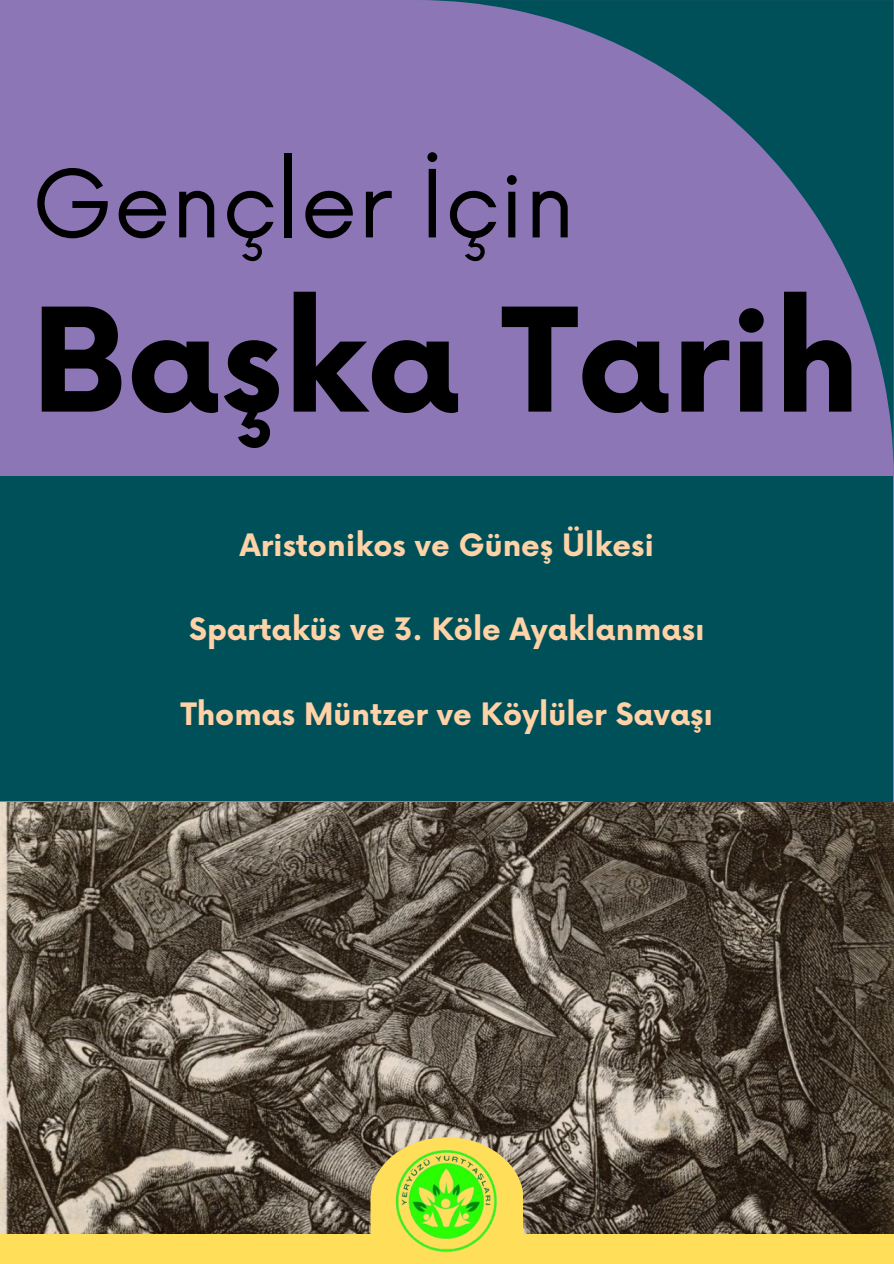
<style>
.page{position:relative;width:894px;height:1264px;background:#fff}
.page>*{position:absolute;margin:0;border:0;box-sizing:border-box;transform-origin:0 0}
.t1{font:700 139.95px "Now";color:#000001}
.t2{font:91.35px "Now";color:#000001}
.t3{font:700 30px "Now";color:#ffd2a7}
</style>
<div class="page">
<div style="left:0;top:0;width:893px;height:1263px;background:#8c76b6"></div>
<div style="left:0;top:476px;width:893px;height:447px;background:#005059"></div>
<img style="left:0;top:802px;width:893px;height:432px">
<svg style="left:426px;top:0;width:467px;height:452px"></svg>
<div style="left:0;top:1234px;width:893px;height:29px;background:#ffde59"></div>
<svg style="left:370px;top:1137px;width:153px;height:97px;background:#c1ab5c"></svg>
<img style="left:379px;top:1137px;width:135px;height:116px">
<p class="t2" style="left:31px;top:153px;width:545px">Gençler İçi n</p>
<p class="t1" style="left:31px;top:285px;width:830px">Başka Tarih</p>
<p class="t3" style="left:240px;top:528px;width:411px">Aristonikos ve Güneş Ülkesi</p>
<p class="t3" style="left:189px;top:613px;width:516px">Spartaküs ve 3. Köle Ayaklanması</p>
<p class="t3" style="left:181px;top:697px;width:533px">Thomas Müntzer ve Köylüler Savaşı</p>
</div>
